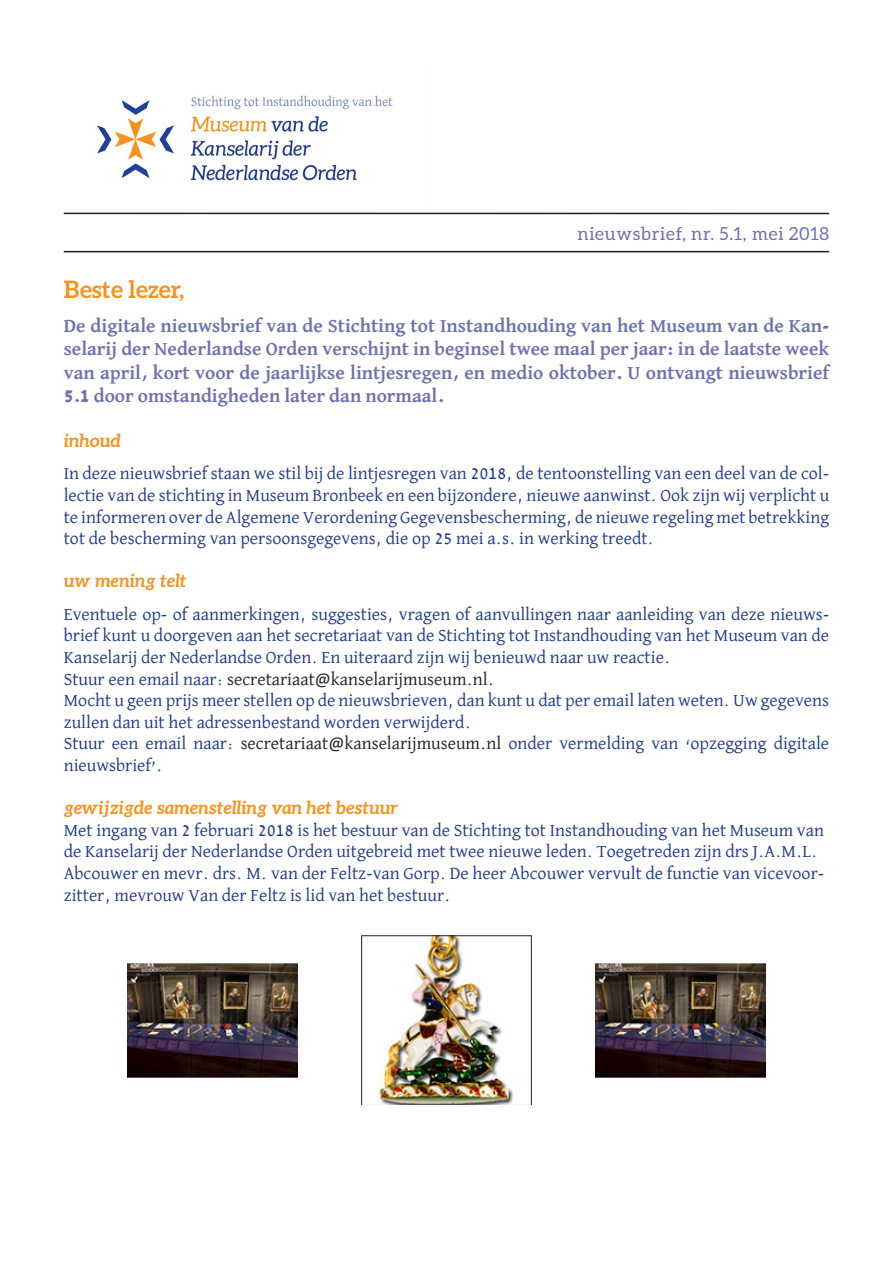
<style>
.page{position:relative;width:893px;height:1263px;background:#fff}
.page>*{position:absolute;margin:0;border:0;box-sizing:border-box;transform-origin:0 0}
.t1{font:700 24px "Aleo";color:#f6921e}
.t2{font:700 19.5px/23.4px "David Libre";color:#6d71af;text-align:justify}
.t3{font:18px/21.6px "David Libre";color:#1e398d}
.t4{font:italic 700 18px "Aleo";color:#f6921e}
.t5{font:18px "David Libre";color:#231f20}
.t6{font:18px "Aleo";letter-spacing:.04em;color:#6d71af}
.s1{color:#1e398d}
.s2{font-family:"Calibri"}
.s3{color:#231f20}
.s4{font-family:"Calibri";color:#231f20}
</style>
<div class="page">
<img style="left:595px;top:963px;width:170px;height:115px">
<img style="left:379px;top:937px;width:135px;height:167px">
<div style="left:361px;top:935px;width:170px;height:171px;border:1px solid #231f20"></div>
<img style="left:128px;top:963px;width:170px;height:115px">
<hr style="left:64px;top:213px;width:765px;height:1px;background:#231f20">
<hr style="left:64px;top:251px;width:765px;height:1px;background:#231f20">
<img style="left:97px;top:95px;width:296px;height:86px">
<p class="t6" style="left:577px;top:223px;width:253px">nieuwsbrief, nr. 5.1, mei 2018</p>
<p class="t1" style="left:64px;top:275px;width:122px">Beste lezer,</p>
<p class="t2" style="left:64px;top:313px;width:767px">De digitale nieuwsbrief van de Stichting tot Instandhouding van het Museum van de Kan&shy;selarij der Nederlandse Orden verschijnt in beginsel twee maal per jaar: in de laatste week van april, kort voor de jaarlijkse lintjesregen, en medio oktober. U ontvangt nieuwsbrief 5.1 door omstandigheden later dan normaal.</p>
<p class="t4" style="left:64px;top:430px;width:58px">inhoud</p>
<p class="t3" style="left:64px;top:462px;width:767px;text-align:justify">In deze nieuwsbrief staan we stil bij de lintjesregen van 2018, de tentoonstelling van een deel van de col&shy;lectie van de stichting in Museum Bronbeek en een bijzondere, nieuwe aanwinst. Ook zijn wij verplicht u te informeren over de Algemene Verordening Gegevensbescherming, de nieuwe regeling met betrekking tot de bescherming van persoonsgegevens, die op 25 mei a.s. in werking treedt.</p>
<p class="t4" style="left:64px;top:570px;width:124px">uw mening telt</p>
<p class="t3" style="left:64px;top:603px;width:767px;text-align:justify">Eventuele op- of aanmerkingen, suggesties, vragen of aanvullingen naar aanleiding van deze nieuws&shy;brief kunt u doorgeven aan het secretariaat van de Stichting tot Instandhouding van het Museum van de Kanselarij der Nederlandse Orden. En uiteraard zijn wij benieuwd naar uw reactie.</p>
<p class="t5" style="left:64px;top:665px;width:432px"><span class="s1">Stuur een email naar:</span> secretariaat<span class="s2">@</span>kanselarijmuseum.nl.</p>
<p class="t3" style="left:64px;top:689px;width:767px">Mocht u geen prijs meer stellen op de nieuwsbrieven, dan kunt u dat per email laten weten. Uw gegevens zullen dan uit het adressenbestand worden verwijderd.</p>
<p class="t3" style="left:64px;top:732px;width:767px">Stuur een email naar: <span class="s3">secretariaat</span><span class="s4">@</span><span class="s3">kanselarijmuseum.nl</span> onder vermelding van ‘opzegging digitale nieuwsbrief’.</p>
<p class="t4" style="left:64px;top:797px;width:336px">gewijzigde samenstelling van het bestuur</p>
<p class="t3" style="left:64px;top:819px;width:762px">Met ingang van 2 februari 2018 is het bestuur van de Stichting tot Instandhouding van het Museum van de Kanselarij der Nederlandse Orden uitgebreid met twee nieuwe leden. Toegetreden zijn drs J.A.M.L.<br>Abcouwer en mevr. drs. M. van der Feltz-van Gorp. De heer Abcouwer vervult de functie van vicevoor&shy;zitter, mevrouw Van der Feltz is lid van het bestuur.</p>
</div>
